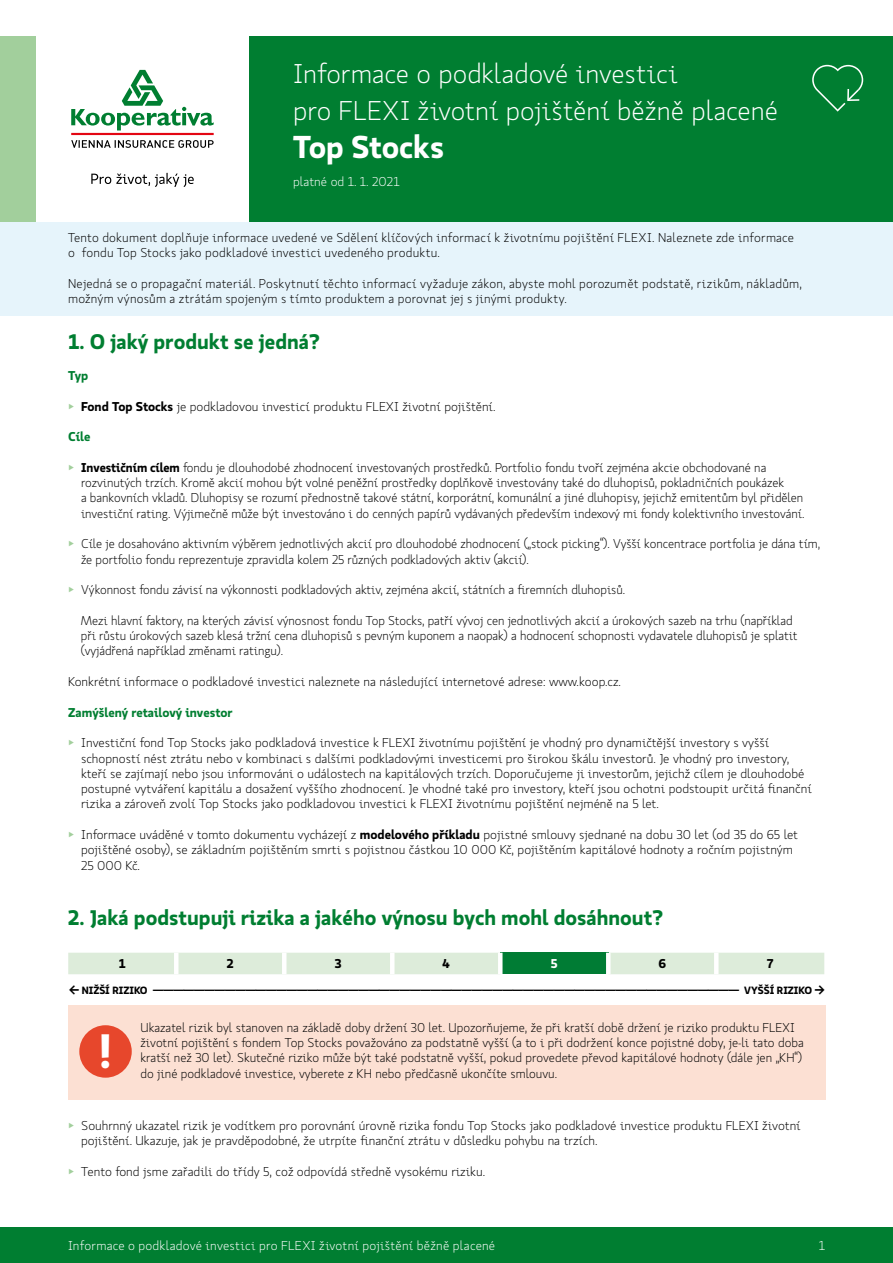
<style>
.page{position:relative;width:893px;height:1263px;background:#fff}
.page>*{position:absolute;margin:0;border:0;box-sizing:border-box;transform-origin:0 0}
.t1{font:700 48px "Koop Pro";color:#fff}
.t2{font:700 31.5px "Koop Pro";color:#fff}
.t3{font:300 27px/37.8px "Koop Pro";color:#fff}
.t4{font:700 21px "Koop Pro";color:#007e31}
.t5{font:300 12.75px/15.3px "Koop Pro";color:#000}
.t6{font:300 12.75px "Koop Pro";letter-spacing:.015em;color:#fff}
.t7{font:700 12.75px "Koop Pro";color:#007e31}
.t8{font:700 12.75px "Koop Pro";color:#000}
.t9{font:700 12.75px "Koop Pro";color:#fff}
.t10{font:700 10.5px "Koop Pro";color:#000}
.s1{color:#a2cf9c}
.s2{font-weight:700}
</style>
<div class="page">
<div style="left:0;top:1227px;width:893px;height:36px;background:#007e31"></div>
<div style="left:249px;top:36px;width:644px;height:186px;background:#007e31"></div>
<div style="left:0;top:36px;width:36px;height:186px;background:#a2cf9c"></div>
<div style="left:0;top:222px;width:893px;height:94px;background:#e6f4fb"></div>
<div style="left:68px;top:953px;width:756px;height:21px;background:#ddecda"></div>
<div style="left:500px;top:953px;width:108px;height:21px;background:#007c34"></div>
<hr style="left:498px;top:953px;width:4px;height:21px;background:#fff">
<hr style="left:714px;top:953px;width:4px;height:21px;background:#fff">
<hr style="left:174px;top:953px;width:4px;height:21px;background:#fff">
<hr style="left:282px;top:953px;width:4px;height:21px;background:#fff">
<hr style="left:390px;top:953px;width:4px;height:21px;background:#fff">
<hr style="left:606px;top:953px;width:4px;height:21px;background:#fff">
<div style="left:68px;top:1005px;width:758px;height:94px;background:#fce0d3"></div>
<div style="left:79px;top:1025px;width:53px;height:53px;background:#e7472c;border-radius:50%"></div>
<svg style="left:71px;top:70px;width:143px;height:60px"></svg>
<svg style="left:91px;top:173px;width:103px;height:14px"></svg>
<hr style="left:71px;top:133px;width:143px;height:2px;background:#e30613">
<svg style="left:71px;top:140px;width:143px;height:8px"></svg>
<svg style="left:812px;top:65px;width:51px;height:47px"></svg>
<h3 class="t3" style="left:293px;top:54px;width:486px">Informace o podkladové investici<br>pro FLEXI životní pojištění běžně placené</h3>
<h2 class="t2" style="left:293px;top:125px;width:152px">Top Stocks</h2>
<p class="t6" style="left:293px;top:173px;width:108px">platné od 1. 1. 2021</p>
<p class="t5" style="left:68px;top:230px;width:727px">Tento dokument doplňuje informace uvedené ve Sdělení klíčových informací k životnímu pojištění FLEXI. Naleznete zde informace o fondu Top Stocks jako podkladové investici uvedeného produktu.</p>
<p class="t5" style="left:68px;top:276px;width:735px">Nejedná se o propagační materiál. Poskytnutí těchto informací vyžaduje zákon, abyste mohl porozumět podstatě, rizikům, nákladům, možným výnosům a ztrátám spojeným s tímto produktem a porovnat jej s jinými produkty.</p>
<h3 class="t4" style="left:68px;top:327px;width:253px">1. O jaký produkt se jedná?</h3>
<p class="t7" style="left:68px;top:366px;width:22px">Typ</p>
<p class="t5" style="left:68px;top:398px;width:429px"><span class="s1">▶</span> <span class="s2">Fond Top Stocks</span> je podkladovou investicí produktu FLEXI životní pojištění.</p>
<p class="t7" style="left:68px;top:428px;width:24px">Cíle</p>
<p class="t5" style="left:81px;top:459px;width:725px;text-indent:-13px"><span class="s1">▶</span> <span class="s2">Investičním cílem</span> fondu je dlouhodobé zhodnocení investovaných prostředků. Portfolio fondu tvoří zejména akcie obchodované na rozvinutých trzích. Kromě akcií mohou být volné peněžní prostředky doplňkově investovány také do dluhopisů, pokladničních poukázek<br>a bankovních vkladů. Dluhopisy se rozumí přednostně takové státní, korporátní, komunální a jiné dluhopisy, jejichž emitentům byl přidělen investiční rating. Výjimečně může být investováno i do cenných papírů vydávaných především indexový mi fondy kolektivního investování.</p>
<p class="t5" style="left:81px;top:536px;width:741px;text-indent:-13px"><span class="s1">▶</span> Cíle je dosahováno aktivním výběrem jednotlivých akcií pro dlouhodobé zhodnocení („stock picking“). Vyšší koncentrace portfolia je dána tím, že portfolio fondu reprezentuje zpravidla kolem 25 různých podkladových aktiv (akcií).</p>
<p class="t5" style="left:68px;top:582px;width:558px"><span class="s1">▶</span> Výkonnost fondu závisí na výkonnosti podkladových aktiv, zejména akcií, státních a firemních dluhopisů.</p>
<p class="t5" style="left:81px;top:612px;width:718px">Mezi hlavní faktory, na kterých závisí výnosnost fondu Top Stocks, patří vývoj cen jednotlivých akcií a úrokových sazeb na trhu (například při růstu úrokových sazeb klesá tržní cena dluhopisů s pevným kuponem a naopak) a hodnocení schopnosti vydavatele dluhopisů je splatit (vyjádřená například změnami ratingu).</p>
<p class="t5" style="left:68px;top:674px;width:554px">Konkrétní informace o podkladové investici naleznete na následující internetové adrese: www.koop.cz.</p>
<p class="t7" style="left:68px;top:703px;width:166px">Zamýšlený retailový investor</p>
<p class="t5" style="left:81px;top:735px;width:732px;text-indent:-13px"><span class="s1">▶</span> Investiční fond Top Stocks jako podkladová investice k FLEXI životnímu pojištění je vhodný pro dynamičtější investory s vyšší schopností nést ztrátu nebo v kombinaci s dalšími podkladovými investicemi pro širokou škálu investorů. Je vhodný pro investory, kteří se zajímají nebo jsou informováni o událostech na kapitálových trzích. Doporučujeme ji investorům, jejichž cílem je dlouhodobé postupné vytváření kapitálu a dosažení vyššího zhodnocení. Je vhodné také pro investory, kteří jsou ochotni podstoupit určitá finanční rizika a zároveň zvolí Top Stocks jako podkladovou investici k FLEXI životnímu pojištění nejméně na 5 let.</p>
<p class="t5" style="left:81px;top:827px;width:719px;text-indent:-13px"><span class="s1">▶</span> Informace uváděné v tomto dokumentu vycházejí z <span class="s2">modelového příkladu</span> pojistné smlouvy sjednané na dobu 30 let (od 35 do 65 let pojištěné osoby), se základním pojištěním smrti s pojistnou částkou 10 000 Kč, pojištěním kapitálové hodnoty a ročním pojistným<br>25 000 Kč.</p>
<h3 class="t4" style="left:68px;top:903px;width:596px">2. Jaká podstupuji rizika a jakého výnosu bych mohl dosáhnout?</h3>
<p class="t8" style="left:119px;top:955px;width:8px">1</p>
<p class="t8" style="left:227px;top:955px;width:8px">2</p>
<p class="t8" style="left:335px;top:955px;width:8px">3</p>
<p class="t8" style="left:443px;top:955px;width:9px">4</p>
<p class="t9" style="left:551px;top:955px;width:8px">5</p>
<p class="t8" style="left:658px;top:955px;width:9px">6</p>
<p class="t8" style="left:767px;top:955px;width:8px">7</p>
<p class="t10" style="left:69px;top:983px;width:757px">← NIŽŠÍ RIZIKO ————————————————————————————————————————————————————————— VYŠŠÍ RIZIKO →</p>
<p class="t5" style="left:141px;top:1019px;width:665px">Ukazatel rizik byl stanoven na základě doby držení 30 let. Upozorňujeme, že při kratší době držení je riziko produktu FLEXI životní pojištění s fondem Top Stocks považováno za podstatně vyšší (a to i při dodržení konce pojistné doby, je-li tato doba kratší než 30 let). Skutečné riziko může být také podstatně vyšší, pokud provedete převod kapitálové hodnoty (dále jen „KH“) do jiné podkladové investice, vyberete z KH nebo předčasně ukončíte smlouvu.</p>
<h1 class="t1" style="left:97px;top:1017px;width:18px">!</h1>
<p class="t5" style="left:81px;top:1117px;width:721px;text-indent:-13px"><span class="s1">▶</span> Souhrnný ukazatel rizik je vodítkem pro porovnání úrovně rizika fondu Top Stocks jako podkladové investice produktu FLEXI životní pojištění. Ukazuje, jak je pravděpodobné, že utrpíte finanční ztrátu v důsledku pohybu na trzích.</p>
<p class="t5" style="left:68px;top:1163px;width:418px"><span class="s1">▶</span> Tento fond jsme zařadili do třídy 5, což odpovídá středně vysokému riziku.</p>
<p class="t6" style="left:68px;top:1237px;width:429px">Informace o podkladové investici pro FLEXI životní pojištění běžně placené</p>
<p class="t6" style="left:819px;top:1237px;width:8px">1</p>
</div>
